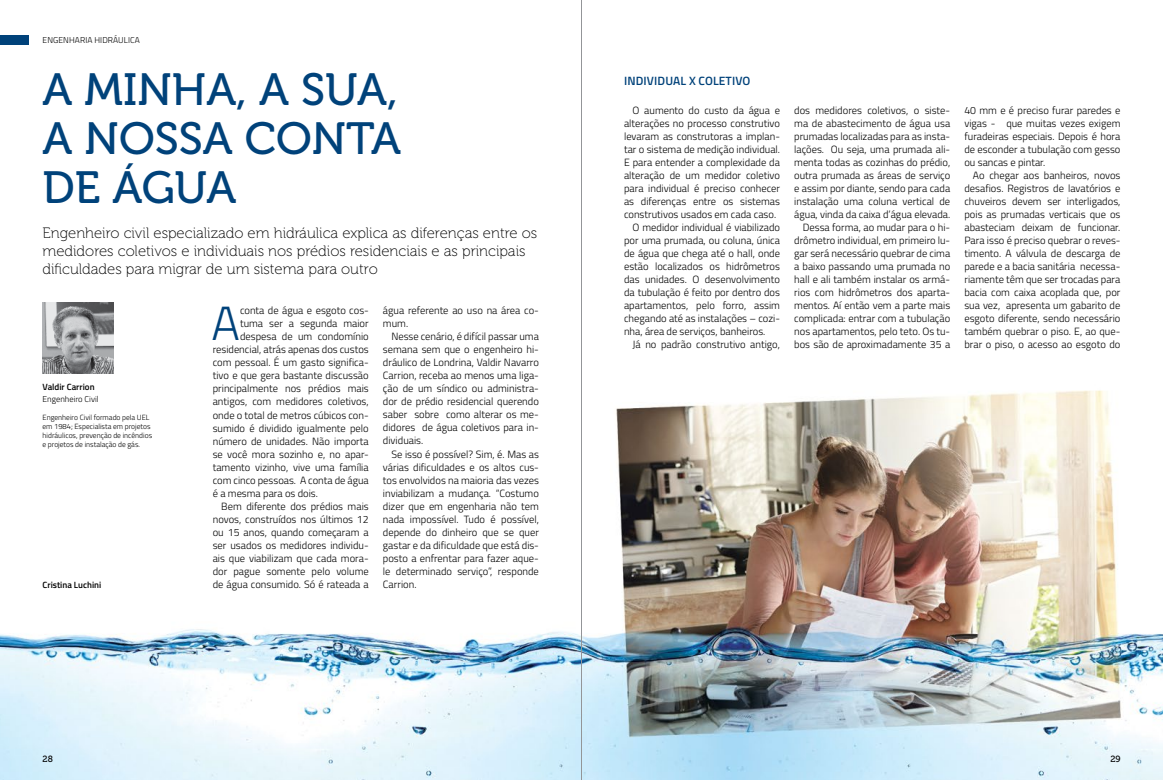
<style>
.page{position:relative;width:1163px;height:780px;background:#fff}
.page>*{position:absolute;margin:0;border:0;box-sizing:border-box;transform-origin:0 0}
.t1{font:300 47.9px "Titillium Web";color:#00427a}
.t2{font:45px/49px "Museo 500";color:#00427a;text-align:justify}
.t3{font:15px/18px "Museo 100";color:#000}
.t4{font:600 12px "Titillium Web";letter-spacing:.01em;color:#00427a}
.t5{font:300 10.5px/13px "Titillium Web";color:#000;text-align:justify}
.t6{font:600 9px "Titillium Web";color:#000}
.t7{font:9px "Museo 500";color:#000}
.t8{font:300 8.5px "Titillium Web";letter-spacing:.01em;color:#000}
.t9{font:300 7.5px/9px "Titillium Web";color:#000}
</style>
<div class="page">
<img style="left:0;top:35px;width:1162px;height:745px">
<div style="left:0;top:35px;width:28px;height:9px;background:#00427a"></div>
<img style="left:43px;top:302px;width:70px;height:71px">
<hr style="left:581px;top:0;width:1px;height:780px;background:#939598">
<p class="t8" style="left:43px;top:33px;width:99px">ENGENHARIA HIDRÁULICA</p>
<h2 class="t2" style="left:43px;top:65px;width:360px">A MINHA, A SUA, A NOSSA CONTA DE ÁGUA</h2>
<h3 class="t3" style="left:43px;top:224px;width:496px">Engenheiro civil especializado em hidráulica explica as diferenças entre os medidores coletivos e individuais nos prédios residenciais e as principais dificuldades para migrar de um sistema para outro</h3>
<p class="t6" style="left:43px;top:380px;width:54px">Valdir Carrion</p>
<p class="t8" style="left:43px;top:392px;width:58px">Engenheiro Civil</p>
<p class="t9" style="left:43px;top:412px;width:111px">Engenheiro Civil formado pela UEL em 1984; Especialista em projetos hidráulicos, prevenção de incêndios e projetos de instalação de gás.</p>
<p class="t6" style="left:43px;top:577px;width:60px">Cristina Luchini</p>
<h1 class="t1" style="left:211px;top:289px;width:30px">A</h1>
<p class="t5" style="left:240px;top:304px;width:130px">conta de água e esgoto cos-</p>
<p class="t5" style="left:240px;top:317px;width:130px">tuma ser a segunda maior</p>
<p class="t5" style="left:240px;top:330px;width:130px">despesa de um condomínio</p>
<p class="t5" style="left:213px;top:343px;width:157px">residencial, atrás apenas dos custos</p>
<p class="t5" style="left:213px;top:356px;width:157px">com pessoal. É um gasto significa-</p>
<p class="t5" style="left:213px;top:369px;width:157px">tivo e que gera bastante discussão</p>
<p class="t5" style="left:213px;top:382px;width:157px">principalmente nos prédios mais</p>
<p class="t5" style="left:213px;top:395px;width:157px">antigos, com medidores coletivos,</p>
<p class="t5" style="left:213px;top:408px;width:157px">onde o total de metros cúbicos con-</p>
<p class="t5" style="left:213px;top:421px;width:157px">sumido é dividido igualmente pelo</p>
<p class="t5" style="left:213px;top:434px;width:157px">número de unidades. Não importa</p>
<p class="t5" style="left:213px;top:447px;width:157px">se você mora sozinho e, no apar-</p>
<p class="t5" style="left:213px;top:460px;width:157px">tamento vizinho, vive uma família</p>
<p class="t5" style="left:213px;top:473px;width:157px">com cinco pessoas. A conta de água</p>
<p class="t5" style="left:213px;top:486px;width:107px">é a mesma para os dois.</p>
<p class="t5" style="left:221px;top:499px;width:149px">Bem diferente dos prédios mais</p>
<p class="t5" style="left:213px;top:512px;width:157px">novos, construídos nos últimos 12</p>
<p class="t5" style="left:213px;top:525px;width:157px">ou 15 anos, quando começaram a</p>
<p class="t5" style="left:213px;top:538px;width:157px">ser usados os medidores individu-</p>
<p class="t5" style="left:213px;top:551px;width:157px">ais que viabilizam que cada mora-</p>
<p class="t5" style="left:213px;top:564px;width:157px">dor pague somente pelo volume</p>
<p class="t5" style="left:213px;top:577px;width:157px">de água consumido. Só é rateada a</p>
<p class="t5" style="left:383px;top:304px;width:157px">água referente ao uso na área co&shy;mum.</p>
<p class="t5" style="left:383px;top:330px;width:157px;text-indent:9px">Nesse cenário, é difícil passar uma semana sem que o engenheiro hi&shy;dráulico de Londrina, Valdir Navarro Carrion, receba ao menos uma liga&shy;ção de um síndico ou administra&shy;dor de prédio residencial querendo saber sobre como alterar os me&shy;didores de água coletivos para in&shy;dividuais.</p>
<p class="t5" style="left:383px;top:447px;width:157px;text-indent:9px">Se isso é possível? Sim, é. Mas as várias dificuldades e os altos cus&shy;tos envolvidos na maioria das vezes inviabilizam a mudança. “Costumo dizer que em engenharia não tem nada impossível. Tudo é possível, depende do dinheiro que se quer gastar e da dificuldade que está dis&shy;posto a enfrentar para fazer aque&shy;le determinado serviço”, responde Carrion.</p>
<p class="t4" style="left:624px;top:71px;width:128px">INDIVIDUAL X COLETIVO</p>
<p class="t5" style="left:632px;top:103px;width:149px">O aumento do custo da água e</p>
<p class="t5" style="left:624px;top:116px;width:157px">alterações no processo construtivo</p>
<p class="t5" style="left:624px;top:129px;width:157px">levaram as construtoras a implan-</p>
<p class="t5" style="left:624px;top:142px;width:157px">tar o sistema de medição individual.</p>
<p class="t5" style="left:624px;top:155px;width:157px">E para entender a complexidade da</p>
<p class="t5" style="left:624px;top:168px;width:157px">alteração de um medidor coletivo</p>
<p class="t5" style="left:624px;top:181px;width:157px">para individual é preciso conhecer</p>
<p class="t5" style="left:624px;top:194px;width:157px">as diferenças entre os sistemas</p>
<p class="t5" style="left:624px;top:207px;width:154px">construtivos usados em cada caso.</p>
<p class="t5" style="left:632px;top:220px;width:149px">O medidor individual é viabilizado</p>
<p class="t5" style="left:624px;top:233px;width:157px">por uma prumada, ou coluna, única</p>
<p class="t5" style="left:624px;top:246px;width:157px">de água que chega até o hall, onde</p>
<p class="t5" style="left:624px;top:259px;width:157px">estão localizados os hidrômetros</p>
<p class="t5" style="left:624px;top:272px;width:157px">das unidades. O desenvolvimento</p>
<p class="t5" style="left:624px;top:285px;width:157px">da tubulação é feito por dentro dos</p>
<p class="t5" style="left:624px;top:298px;width:157px">apartamentos, pelo forro, assim</p>
<p class="t5" style="left:624px;top:311px;width:157px">chegando até as instalações – cozi-</p>
<p class="t5" style="left:624px;top:324px;width:143px">nha, área de serviços, banheiros.</p>
<p class="t5" style="left:632px;top:337px;width:149px">Já no padrão construtivo antigo,</p>
<p class="t5" style="left:794px;top:103px;width:157px;text-align:right">dos medidores coletivos, o siste&shy;ma de abastecimento de água usa prumadas localizadas para as insta&shy;lações. Ou seja, uma prumada ali&shy;menta todas as cozinhas do prédio, outra prumada as áreas de serviço e assim por diante, sendo para cada instalação uma coluna vertical de água, vinda da caixa d’água elevada.<br>Dessa forma, ao mudar para o hi&shy;drômetro individual, em primeiro lu&shy;gar será necessário quebrar de cima a baixo passando uma prumada no hall e ali também instalar os armá&shy;rios com hidrômetros dos aparta&shy;mentos. Aí então vem a parte mais complicada: entrar com a tubulação nos apartamentos, pelo teto. Os tu&shy;bos são de aproximadamente 35 a</p>
<p class="t5" style="left:964px;top:103px;width:157px">40 mm e é preciso furar paredes e vigas - que muitas vezes exigem furadeiras especiais. Depois é hora de esconder a tubulação com gesso ou sancas e pintar.</p>
<p class="t5" style="left:964px;top:168px;width:157px;text-indent:9px">Ao chegar aos banheiros, novos desafios. Registros de lavatórios e chuveiros devem ser interligados, pois as prumadas verticais que os abasteciam deixam de funcionar.<br>Para isso é preciso quebrar o reves&shy;timento. A válvula de descarga de parede e a bacia sanitária necessa&shy;riamente têm que ser trocadas para bacia com caixa acoplada que, por sua vez, apresenta um gabarito de esgoto diferente, sendo necessário também quebrar o piso. E, ao que&shy;brar o piso, o acesso ao esgoto do</p>
<p class="t7" style="left:43px;top:754px;width:12px">28</p>
<p class="t7" style="left:1110px;top:754px;width:12px">29</p>
</div>
